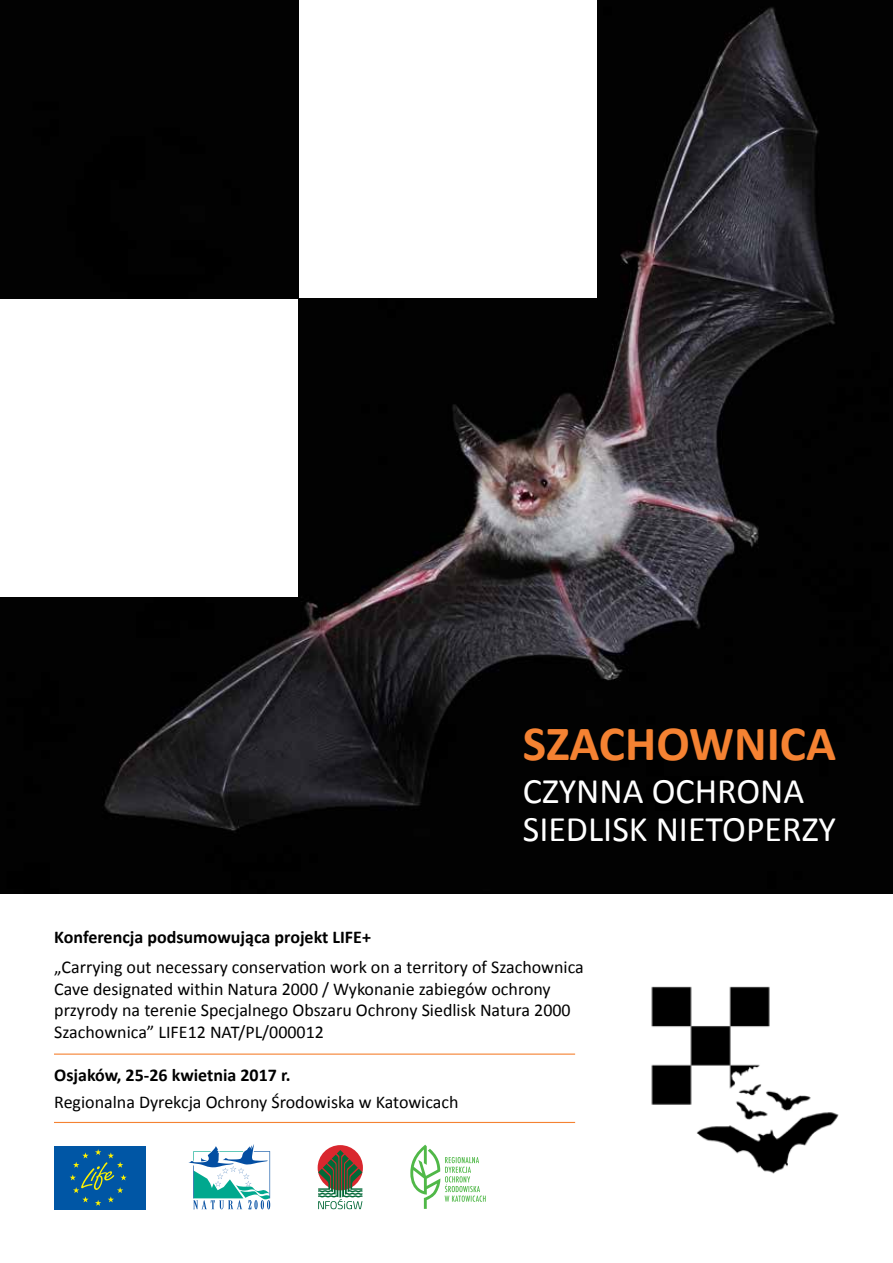
<style>
.page{position:relative;width:893px;height:1263px;background:#fff}
.page>*{position:absolute;margin:0;border:0;box-sizing:border-box;transform-origin:0 0}
.t1{font:700 49.5px "Calibri";color:#f58232}
.t2{font:36px/37.5px "Calibri";color:#fff}
.t3{font:18px/21.6px "Calibri";color:#000}
.t4{font:700 18px "Calibri";color:#000}
</style>
<div class="page">
<img style="left:0;top:0;width:893px;height:893px">
<div style="left:0;top:299px;width:298px;height:297px;background:#fff"></div>
<div style="left:299px;top:0;width:297px;height:298px;background:#fff"></div>
<img style="left:651px;top:986px;width:188px;height:188px">
<div style="left:54px;top:1146px;width:91px;height:63px;background:#0056a5"></div>
<svg style="left:70px;top:1149px;width:57px;height:57px"></svg>
<svg style="left:189px;top:1144px;width:81px;height:65px"></svg>
<svg style="left:410px;top:1145px;width:76px;height:64px"></svg>
<svg style="left:317px;top:1145px;width:46px;height:65px"></svg>
<hr style="left:54px;top:1053px;width:521px;height:2px;background:#f58232">
<hr style="left:54px;top:1122px;width:521px;height:1px;background:#f58232">
<h1 class="t1" style="left:523px;top:712px;width:315px">SZACHOWNICA</h1>
<h2 class="t2" style="left:523px;top:773px;width:315px">CZYNNA OCHRONA<br>SIEDLISK NIETOPERZY</h2>
<p class="t4" style="left:54px;top:925px;width:318px">Konferencja podsumowująca projekt LIFE+</p>
<p class="t3" style="left:54px;top:956px;width:531px">„Carrying out necessary conservation work on a territory of Szachownica Cave designated within Natura 2000 / Wykonanie zabiegów ochrony przyrody na terenie Specjalnego Obszaru Ochrony Siedlisk Natura 2000<br>Szachownica” LIFE12 NAT/PL/000012</p>
<p class="t4" style="left:54px;top:1063px;width:238px">Osjaków, 25-26 kwietnia 2017 r.</p>
<p class="t3" style="left:54px;top:1091px;width:406px">Regionalna Dyrekcja Ochrony Środowiska w Katowicach</p>
</div>
